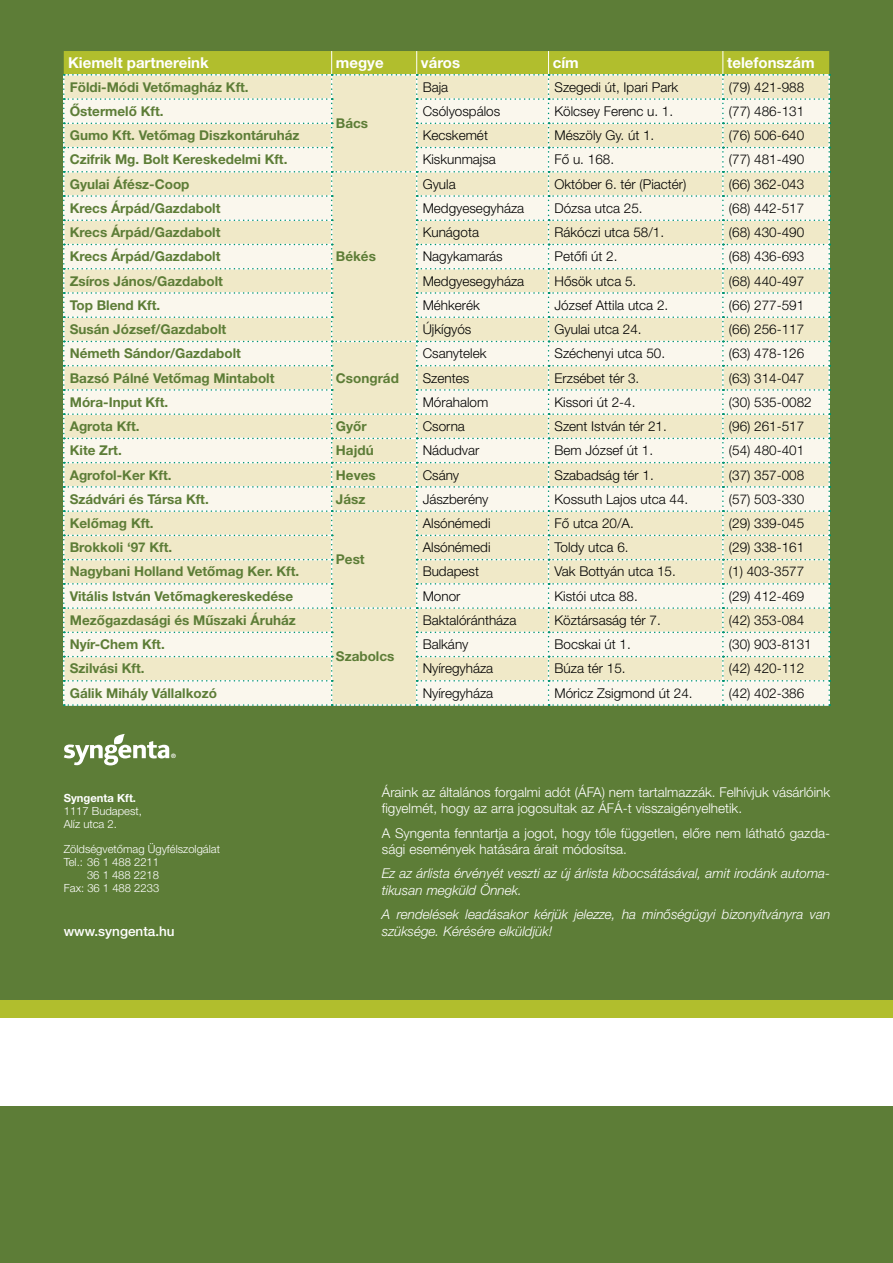
<style>
.page{position:relative;width:893px;height:1263px;background:#5d7d37}
.page>*{position:absolute;margin:0;border:0;box-sizing:border-box;transform-origin:0 0}
.t1{font:700 15px "Helvetica Neue LT Std";color:#fff}
.t2{font:300 13.5px "Helvetica Neue LT Std";color:#000}
.t3{font:700 13.5px "Helvetica Neue LT Std";color:#5d7d37}
.t4{font:300 13.5px/16.2px "Helvetica Neue LT Std";color:#fff}
.t5{font:italic 300 13.5px/16.2px "Helvetica Neue LT Std";color:#fff}
.t6{font:500 13.5px "Helvetica Neue LT Std";color:#fff}
.t7{font:300 11.25px/12.8px "Helvetica Neue LT Std";color:#fff}
.t8{font:700 11.25px "Helvetica Neue LT Std";color:#fff}
.t9{font:700 6px "Helvetica Neue LT Std";color:#fff}
.s1{color:#5d7d37}
</style>
<div class="page">
<div style="left:0;top:1016px;width:893px;height:90px;background:#fff"></div>
<div style="left:0;top:1000px;width:893px;height:17px;background:#b1be2d"></div>
<svg style="left:64px;top:734px;width:105px;height:31px"></svg>
<svg style="left:63px;top:51px;width:767px;height:655px"></svg>
<p class="t1" style="left:68px;top:54px;width:142px">Kiemelt partnereink</p>
<p class="t1" style="left:336px;top:54px;width:49px">megye</p>
<p class="t1" style="left:421px;top:54px;width:41px">város</p>
<p class="t1" style="left:553px;top:54px;width:28px">cím</p>
<p class="t1" style="left:727px;top:54px;width:89px">telefonszám</p>
<p class="t3" style="left:70px;top:79px;width:180px">Földi-Módi Vetômagház Kft.</p>
<p class="t3" style="left:336px;top:115px;width:34px">Bács</p>
<p class="t2" style="left:423px;top:79px;width:27px">Baja</p>
<p class="t2" style="left:555px;top:79px;width:125px">Szegedi út, Ipari Park</p>
<p class="t2" style="left:729px;top:79px;width:77px">(79) 421-988</p>
<p class="t3" style="left:70px;top:103px;width:95px">Ôstermelô Kft.</p>
<p class="t2" style="left:423px;top:103px;width:79px">Csólyospálos</p>
<p class="t2" style="left:555px;top:103px;width:120px">Kölcsey Ferenc u. 1.</p>
<p class="t2" style="left:729px;top:103px;width:77px">(77) 486-131</p>
<p class="t3" style="left:70px;top:127px;width:231px">Gumo Kft. Vetômag Diszkontáruház</p>
<p class="t2" style="left:423px;top:127px;width:67px">Kecskemét</p>
<p class="t2" style="left:555px;top:127px;width:101px">Mészöly Gy. út 1.</p>
<p class="t2" style="left:729px;top:127px;width:77px">(76) 506-640</p>
<p class="t3" style="left:70px;top:151px;width:219px">Czifrik Mg. Bolt Kereskedelmi Kft.</p>
<p class="t2" style="left:423px;top:151px;width:75px">Kiskunmajsa</p>
<p class="t2" style="left:555px;top:151px;width:61px">Fô u. 168.</p>
<p class="t2" style="left:729px;top:151px;width:77px">(77) 481-490</p>
<p class="t3" style="left:70px;top:176px;width:121px">Gyulai Áfész-Coop</p>
<p class="t2" style="left:423px;top:176px;width:35px">Gyula</p>
<p class="t2" style="left:555px;top:176px;width:133px">Október 6. tér (Piactér)</p>
<p class="t2" style="left:729px;top:176px;width:77px">(66) 362-043</p>
<p class="t3" style="left:70px;top:200px;width:152px">Krecs Árpád/Gazdabolt</p>
<p class="t2" style="left:423px;top:200px;width:103px">Medgyesegyháza</p>
<p class="t2" style="left:555px;top:200px;width:90px">Dózsa utca 25.</p>
<p class="t2" style="left:729px;top:200px;width:77px">(68) 442-517</p>
<p class="t3" style="left:70px;top:224px;width:152px">Krecs Árpád/Gazdabolt</p>
<p class="t2" style="left:423px;top:224px;width:58px">Kunágota</p>
<p class="t2" style="left:555px;top:224px;width:111px">Rákóczi utca 58/1.</p>
<p class="t2" style="left:729px;top:224px;width:77px">(68) 430-490</p>
<p class="t3" style="left:70px;top:248px;width:152px">Krecs Árpád/Gazdabolt</p>
<p class="t2" style="left:423px;top:248px;width:82px">Nagykamarás</p>
<p class="t2" style="left:555px;top:248px;width:65px">Petôfi út 2.</p>
<p class="t2" style="left:729px;top:248px;width:77px">(68) 436-693</p>
<p class="t3" style="left:70px;top:272px;width:155px">Zsíros János/Gazdabolt</p>
<p class="t2" style="left:423px;top:273px;width:103px">Medgyesegyháza</p>
<p class="t2" style="left:555px;top:273px;width:83px">Hôsök utca 5.</p>
<p class="t2" style="left:729px;top:273px;width:77px">(68) 440-497</p>
<p class="t3" style="left:70px;top:297px;width:92px">Top Blend Kft.</p>
<p class="t2" style="left:423px;top:297px;width:59px">Méhkerék</p>
<p class="t2" style="left:555px;top:297px;width:115px">József Attila utca 2.</p>
<p class="t2" style="left:729px;top:297px;width:77px">(66) 277-591</p>
<p class="t3" style="left:70px;top:321px;width:158px">Susán József/Gazdabolt</p>
<p class="t2" style="left:423px;top:321px;width:50px">Újkígyós</p>
<p class="t2" style="left:555px;top:321px;width:89px">Gyulai utca 24.</p>
<p class="t2" style="left:729px;top:321px;width:77px">(66) 256-117</p>
<p class="t3" style="left:70px;top:345px;width:173px">Németh Sándor/Gazdabolt</p>
<p class="t3" style="left:336px;top:369px;width:65px">Csongrád</p>
<p class="t3" style="left:336px;top:248px;width:42px">Békés</p>
<p class="t2" style="left:423px;top:345px;width:65px">Csanytelek</p>
<p class="t2" style="left:555px;top:345px;width:112px">Széchenyi utca 50.</p>
<p class="t2" style="left:729px;top:345px;width:77px">(63) 478-126</p>
<p class="t3" style="left:70px;top:369px;width:206px">Bazsó Pálné Vetômag Mintabolt</p>
<p class="t2" style="left:423px;top:370px;width:48px">Szentes</p>
<p class="t2" style="left:555px;top:370px;width:86px">Erzsébet tér 3.</p>
<p class="t2" style="left:729px;top:370px;width:77px">(63) 314-047</p>
<p class="t3" style="left:70px;top:394px;width:100px">Móra-Input Kft.</p>
<p class="t2" style="left:423px;top:394px;width:67px">Mórahalom</p>
<p class="t2" style="left:555px;top:394px;width:82px">Kissori út 2-4.</p>
<p class="t2" style="left:729px;top:394px;width:84px">(30) 535-0082</p>
<p class="t3" style="left:70px;top:418px;width:71px">Agrota Kft.</p>
<p class="t3" style="left:336px;top:418px;width:32px">Gyôr</p>
<p class="t2" style="left:423px;top:418px;width:44px">Csorna</p>
<p class="t2" style="left:555px;top:418px;width:114px">Szent István tér 21.</p>
<p class="t2" style="left:729px;top:418px;width:77px">(96) 261-517</p>
<p class="t3" style="left:70px;top:442px;width:53px">Kite Zrt.</p>
<p class="t3" style="left:336px;top:442px;width:39px">Hajdú</p>
<p class="t2" style="left:423px;top:442px;width:58px">Nádudvar</p>
<p class="t2" style="left:555px;top:442px;width:100px">Bem József út 1.</p>
<p class="t2" style="left:729px;top:442px;width:77px">(54) 480-401</p>
<p class="t3" style="left:70px;top:466px;width:103px">Agrofol-Ker Kft.</p>
<p class="t3" style="left:336px;top:466px;width:41px">Heves</p>
<p class="t2" style="left:423px;top:466px;width:38px">Csány</p>
<p class="t2" style="left:555px;top:466px;width:101px">Szabadság tér 1.</p>
<p class="t2" style="left:729px;top:466px;width:77px">(37) 357-008</p>
<p class="t3" style="left:70px;top:491px;width:141px">Szádvári és Társa Kft.</p>
<p class="t3" style="left:336px;top:491px;width:31px">Jász</p>
<p class="t2" style="left:423px;top:491px;width:67px">Jászberény</p>
<p class="t2" style="left:555px;top:491px;width:135px">Kossuth Lajos utca 44.</p>
<p class="t2" style="left:729px;top:491px;width:77px">(57) 503-330</p>
<p class="t3" style="left:70px;top:515px;width:85px">Kelômag Kft.</p>
<p class="t3" style="left:336px;top:551px;width:30px">Pest</p>
<p class="t2" style="left:423px;top:515px;width:69px">Alsónémedi</p>
<p class="t2" style="left:555px;top:515px;width:81px">Fô utca 20/A.</p>
<p class="t2" style="left:729px;top:515px;width:77px">(29) 339-045</p>
<p class="t3" style="left:70px;top:539px;width:104px">Brokkoli ‘97 Kft.</p>
<p class="t2" style="left:423px;top:539px;width:69px">Alsónémedi</p>
<p class="t2" style="left:555px;top:539px;width:76px">Toldy utca 6.</p>
<p class="t2" style="left:729px;top:539px;width:77px">(29) 338-161</p>
<p class="t3" style="left:70px;top:563px;width:231px">Nagybani Holland Vetômag Ker. Kft.</p>
<p class="t2" style="left:423px;top:563px;width:58px">Budapest</p>
<p class="t2" style="left:555px;top:563px;width:123px">Vak Bottyán utca 15.</p>
<p class="t2" style="left:729px;top:563px;width:77px">(1) 403-3577</p>
<p class="t3" style="left:70px;top:587px;width:225px">Vitális István Vetômagkereskedése</p>
<p class="t2" style="left:423px;top:588px;width:39px">Monor</p>
<p class="t2" style="left:555px;top:588px;width:85px">Kistói utca 88.</p>
<p class="t2" style="left:729px;top:588px;width:77px">(29) 412-469</p>
<p class="t3" style="left:70px;top:612px;width:227px">Mezôgazdasági és Mûszaki Áruház</p>
<p class="t3" style="left:336px;top:648px;width:60px">Szabolcs</p>
<p class="t2" style="left:423px;top:612px;width:95px">Baktalórántháza</p>
<p class="t2" style="left:555px;top:612px;width:108px">Köztársaság tér 7.</p>
<p class="t2" style="left:729px;top:612px;width:77px">(42) 353-084</p>
<p class="t3" style="left:70px;top:636px;width:96px">Nyír-Chem Kft.</p>
<p class="t2" style="left:423px;top:636px;width:47px">Balkány</p>
<p class="t2" style="left:555px;top:636px;width:78px">Bocskai út 1.</p>
<p class="t2" style="left:729px;top:636px;width:84px">(30) 903-8131</p>
<p class="t3" style="left:70px;top:660px;width:76px">Szilvási Kft.</p>
<p class="t2" style="left:423px;top:660px;width:72px">Nyíregyháza</p>
<p class="t2" style="left:555px;top:660px;width:73px">Búza tér 15.</p>
<p class="t2" style="left:729px;top:660px;width:77px">(42) 420-112</p>
<p class="t3" style="left:70px;top:684px;width:149px">Gálik Mihály Vállalkozó</p>
<p class="t2" style="left:423px;top:685px;width:72px">Nyíregyháza</p>
<p class="t2" style="left:555px;top:685px;width:140px">Móricz Zsigmond út 24.</p>
<p class="t2" style="left:729px;top:685px;width:77px">(42) 402-386</p>
<p class="t9" style="left:171px;top:752px;width:6px">®</p>
<p class="t8" style="left:64px;top:791px;width:74px">Syngenta Kft.</p>
<p class="t7" style="left:64px;top:805px;width:80px">1117 Budapest,<br>Alíz utca 2.</p>
<p class="t7" style="left:64px;top:843px;width:158px">Zöldségvetômag Ügyfélszolgálat<br>Tel.: 36 1 488 2211<br><span class="s1">Tel. )</span>36 1 488 2218<br>Fax: 36 1 488 2233</p>
<p class="t6" style="left:64px;top:923px;width:112px">www.syngenta.hu</p>
<p class="t4" style="left:382px;top:784px;width:450px">Áraink az általános forgalmi adót (ÁFA) nem tartalmazzák. Felhívjuk vásárlóink figyelmét, hogy az arra jogosultak az ÁFÁ-t visszaigényelhetik.</p>
<p class="t4" style="left:382px;top:825px;width:448px">A Syngenta fenntartja a jogot, hogy tôle független, elôre nem látható gazda&shy;sági események hatására árait módosítsa.</p>
<p class="t5" style="left:382px;top:866px;width:448px">Ez az árlista érvényét veszti az új árlista kibocsátásával, amit irodánk automa&shy;tikusan megküld Önnek.</p>
<p class="t5" style="left:382px;top:907px;width:450px">A rendelések leadásakor kérjük jelezze, ha minôségügyi bizonyítványra van szüksége. Kérésére elküldjük!</p>
</div>
